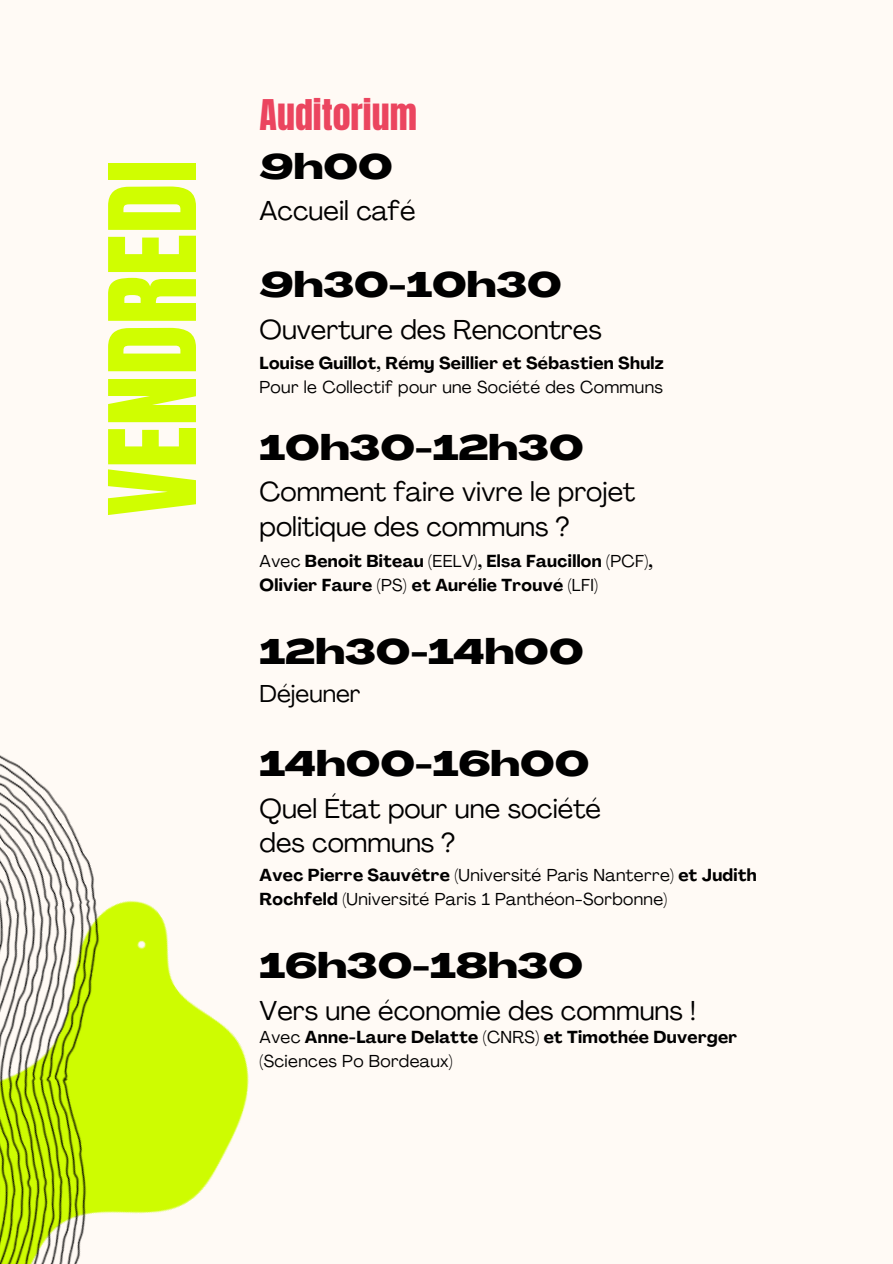
<style>
.page{position:relative;width:893px;height:1264px;background:#fff}
.page>*{position:absolute;margin:0;border:0;box-sizing:border-box;transform-origin:0 0}
.t1{font:102.3px "Anton";color:#d0fe00}
.t2{font:36px "Anton";color:#eb455f}
.t3{font:800 34.95px "Agrandir Grand";color:#000}
.t4{font:27px/34.8px "Agrandir";color:#000}
.t5{font:24.15px "Agrandir";color:#000}
.t6{font:700 17.1px/23.7px "Agrandir";letter-spacing:.02em;color:#000}
.t7{font:17.1px/23.7px "Agrandir";letter-spacing:.02em;color:#000}
.s1{font-weight:400}
.s2{font-weight:700}
</style>
<div class="page">
<div style="left:0;top:0;width:892px;height:1263px;background:#fffaf5"></div>
<img style="left:0;top:755px;width:249px;height:508px">
<p class="t1" style="left:79px;top:516px;width:357px;rotate:-90deg">VENDREDI</p>
<p class="t2" style="left:259px;top:89px;width:159px">Auditorium</p>
<p class="t3" style="left:259px;top:152px;width:135px">9h00</p>
<p class="t4" style="left:259px;top:196px;width:157px">Accueil café</p>
<p class="t3" style="left:259px;top:271px;width:304px">9h30-10h30</p>
<p class="t4" style="left:259px;top:315px;width:343px">Ouverture des Rencontres</p>
<p class="t6" style="left:259px;top:353px;width:406px">Louise Guillot, Rémy Seillier et Sébastien Shulz</p>
<p class="t7" style="left:259px;top:376px;width:405px">Pour le Collectif pour une Société des Communs</p>
<p class="t3" style="left:259px;top:433px;width:325px">10h30-12h30</p>
<p class="t4" style="left:259px;top:477px;width:377px">Comment faire vivre le projet politique des communs ?</p>
<p class="t6" style="left:259px;top:551px;width:394px"><span class="s1">Avec</span> Benoit Biteau (<span class="s1">EELV</span>), Elsa Faucillon (<span class="s1">PCF</span>),</p>
<p class="t6" style="left:259px;top:574px;width:340px">Olivier Faure (<span class="s1">PS</span>) et Aurélie Trouvé (<span class="s1">LFI</span>)</p>
<p class="t3" style="left:259px;top:638px;width:325px">12h30-14h00</p>
<p class="t5" style="left:259px;top:684px;width:102px">Déjeuner</p>
<p class="t3" style="left:259px;top:750px;width:331px">14h00-16h00</p>
<p class="t4" style="left:259px;top:793px;width:343px">Quel État pour une société</p>
<p class="t4" style="left:259px;top:828px;width:197px">des communs ?</p>
<p class="t7" style="left:259px;top:865px;width:498px"><span class="s2">Avec Pierre Sauvêtre</span> (Université Paris Nanterre) <span class="s2">et Judith<br>Rochfeld</span> (Université Paris 1 Panthéon-Sorbonne)</p>
<p class="t3" style="left:259px;top:952px;width:325px">16h30-18h30</p>
<p class="t4" style="left:259px;top:996px;width:438px">Vers une économie des communs !</p>
<p class="t6" style="left:259px;top:1027px;width:479px"><span class="s1">Avec</span> Anne-Laure Delatte (<span class="s1">CNRS</span>) et Timothée Duverger (<span class="s1">Sciences Po Bordeaux</span>)</p>
</div>
